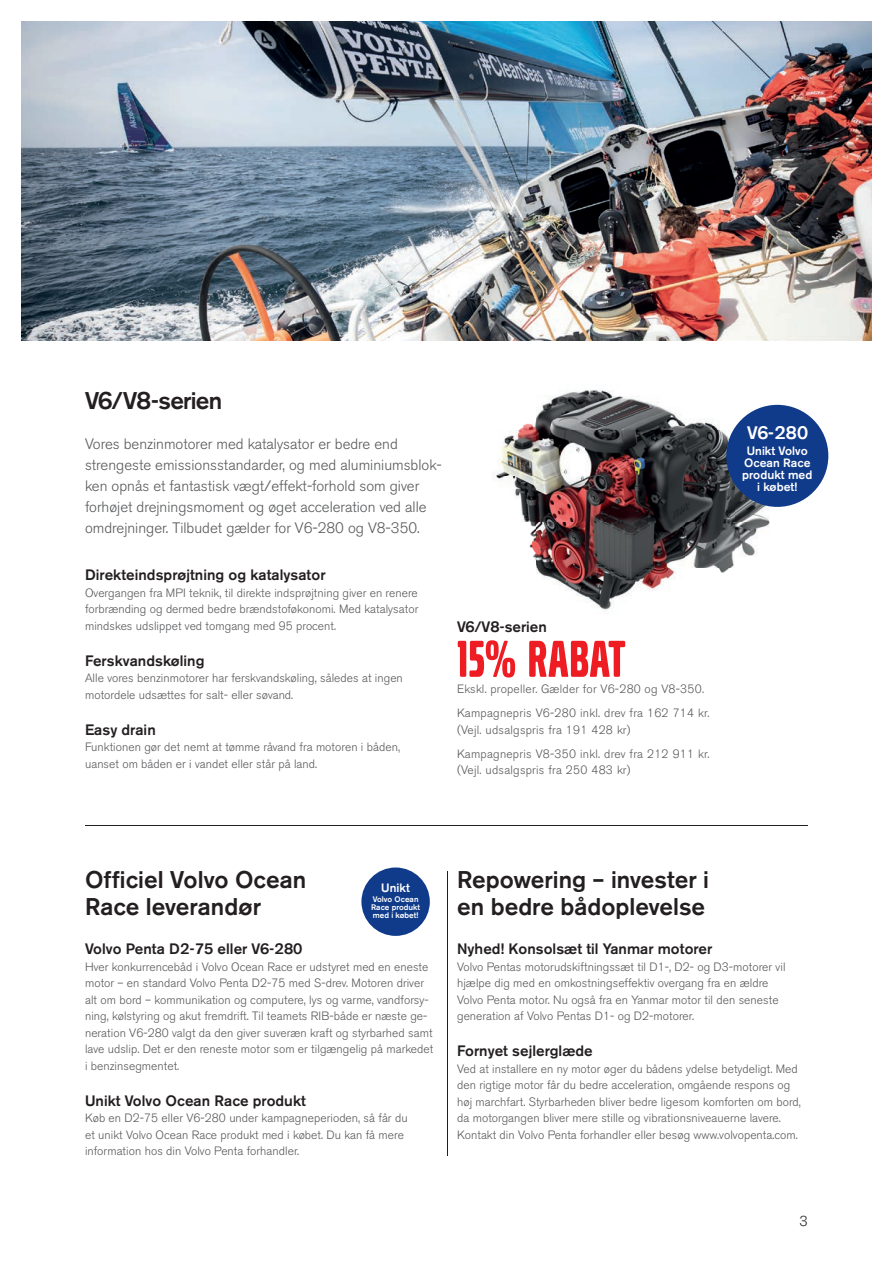
<style>
.page{position:relative;width:893px;height:1263px;background:#fff}
.page>*{position:absolute;margin:0;border:0;box-sizing:border-box;transform-origin:0 0}
.t1{font:54px "Volvo Broad Pro";letter-spacing:.02em;color:#ee1d23}
.t2{font:500 24px/27px "Volvo Sans Pro";color:#231f20}
.t3{font:500 24px "Volvo Sans Pro";letter-spacing:-.03em;color:#231f20}
.t4{font:500 18px "Volvo Sans Pro";color:#fff}
.t5{font:300 15px/21px "Volvo Sans Pro";color:#57585a}
.t6{font:500 15px "Volvo Sans Pro";letter-spacing:.005em;color:#231f20}
.t7{font:300 14.25px "Volvo Sans Pro";color:#231f20}
.t8{font:300 12px/16.5px "Volvo Sans Pro";letter-spacing:.005em;color:#57585a}
.t9{font:500 12px/12px "Volvo Sans Pro";letter-spacing:.005em;color:#fff;text-align:center}
.t10{font:500 8.1px/8.1px "Volvo Sans Pro";letter-spacing:.005em;color:#fff}
</style>
<div class="page">
<img style="left:21px;top:21px;width:851px;height:319px">
<img style="left:493px;top:390px;width:292px;height:220px">
<hr style="left:447px;top:871px;width:1px;height:285px;background:#231f20">
<div style="left:726px;top:405px;width:102px;height:102px;background:#103b8a;border-radius:50%"></div>
<div style="left:361px;top:867px;width:69px;height:69px;background:#103b8a;border-radius:50%"></div>
<hr style="left:85px;top:825px;width:723px;height:1px;background:#231f20">
<h2 class="t3" style="left:85px;top:386px;width:139px">V6/V8-serien</h2>
<p class="t5" style="left:85px;top:433px;width:358px">Vores benzinmotorer med katalysator er bedre end strengeste emissionsstandarder, og med aluminiumsblok&shy;ken opnås et fantastisk vægt/effekt-forhold som giver forhøjet drejningsmoment og øget acceleration ved alle omdrejninger. Tilbudet gælder for V6-280 og V8-350.</p>
<p class="t6" style="left:85px;top:566px;width:242px">Direkteindsprøjtning og katalysator</p>
<p class="t8" style="left:85px;top:585px;width:335px;text-align:justify">Overgangen fra MPI teknik, til direkte indsprøjtning giver en renere forbrænding og dermed bedre brændstoføkonomi. Med katalysator mindskes udslippet ved tomgang med 95 procent.</p>
<p class="t6" style="left:85px;top:651px;width:121px">Ferskvandskøling</p>
<p class="t8" style="left:85px;top:670px;width:319px">Alle vores benzinmotorer har ferskvandskøling, således at ingen motordele udsættes for salt- eller søvand.</p>
<p class="t6" style="left:85px;top:720px;width:72px">Easy drain</p>
<p class="t8" style="left:85px;top:739px;width:316px">Funktionen gør det nemt at tømme råvand fra motoren i båden, uanset om båden er i vandet eller står på land.</p>
<p class="t6" style="left:457px;top:617px;width:91px">V6/V8-serien</p>
<h1 class="t1" style="left:457px;top:634px;width:170px">15% RABAT</h1>
<p class="t8" style="left:457px;top:677px;width:254px;line-height:24px">Ekskl. propeller. Gælder for V6-280 og V8-350.<br>Kampagnepris V6-280 inkl. drev fra 162 714 kr.</p>
<p class="t8" style="left:457px;top:718px;width:254px;line-height:24px">(Vejl. udsalgspris fra 191 428 kr)<br>Kampagnepris V8-350 inkl. drev fra 212 911 kr.</p>
<p class="t8" style="left:457px;top:762px;width:175px">(Vejl. udsalgspris fra 250 483 kr)</p>
<h3 class="t4" style="left:747px;top:421px;width:62px">V6-280</h3>
<p class="t9" style="left:742px;top:444px;width:72px">Unikt Volvo<br>Ocean Race produkt med i købet!</p>
<h2 class="t2" style="left:85px;top:866px;width:223px">Officiel Volvo Ocean<br>Race leverandør</h2>
<h2 class="t2" style="left:457px;top:866px;width:253px">Repowering – invester i en bedre bådoplevelse</h2>
<p class="t9" style="left:381px;top:881px;width:30px">Unikt</p>
<p class="t10" style="left:371px;top:895px;width:51px">Volvo Ocean<br>Race produkt med i købet!</p>
<p class="t6" style="left:85px;top:940px;width:219px">Volvo Penta D2-75 eller V6-280</p>
<p class="t8" style="left:85px;top:958px;width:350px">Hver konkurrencebåd i Volvo Ocean Race er udstyret med en eneste motor – en standard Volvo Penta D2-75 med S-drev. Motoren driver alt om bord – kommunikation og computere, lys og varme, vandforsy&shy;ning, kølstyring og akut fremdrift. Til teamets RIB-både er næste ge&shy;neration V6-280 valgt da den giver suveræn kraft og styrbarhed samt lave udslip. Det er den reneste motor som er tilgængelig på markedet i benzinsegmentet.</p>
<p class="t6" style="left:85px;top:1091px;width:222px">Unikt Volvo Ocean Race produkt</p>
<p class="t8" style="left:85px;top:1110px;width:324px">Køb en D2-75 eller V6-280 under kampagneperioden, så får du et unikt Volvo Ocean Race produkt med i købet. Du kan få mere information hos din Volvo Penta forhandler.</p>
<p class="t6" style="left:457px;top:940px;width:257px">Nyhed! Konsolsæt til Yanmar motorer</p>
<p class="t8" style="left:457px;top:958px;width:330px">Volvo Pentas motorudskiftningssæt til D1-, D2- og D3-motorer vil hjælpe dig med en omkostningseffektiv overgang fra en ældre Volvo Penta motor. Nu også fra en Yanmar motor til den seneste generation af Volvo Pentas D1- og D2-motorer.</p>
<p class="t6" style="left:457px;top:1042px;width:137px">Fornyet sejlerglæde</p>
<p class="t8" style="left:457px;top:1060px;width:345px">Ved at installere en ny motor øger du bådens ydelse betydeligt. Med den rigtige motor får du bedre acceleration, omgående respons og høj marchfart. Styrbarheden bliver bedre ligesom komforten om bord, da motorgangen bliver mere stille og vibrationsniveauerne lavere.<br>Kontakt din Volvo Penta forhandler eller besøg www.volvopenta.com.</p>
<p class="t7" style="left:800px;top:1212px;width:10px">3</p>
</div>
